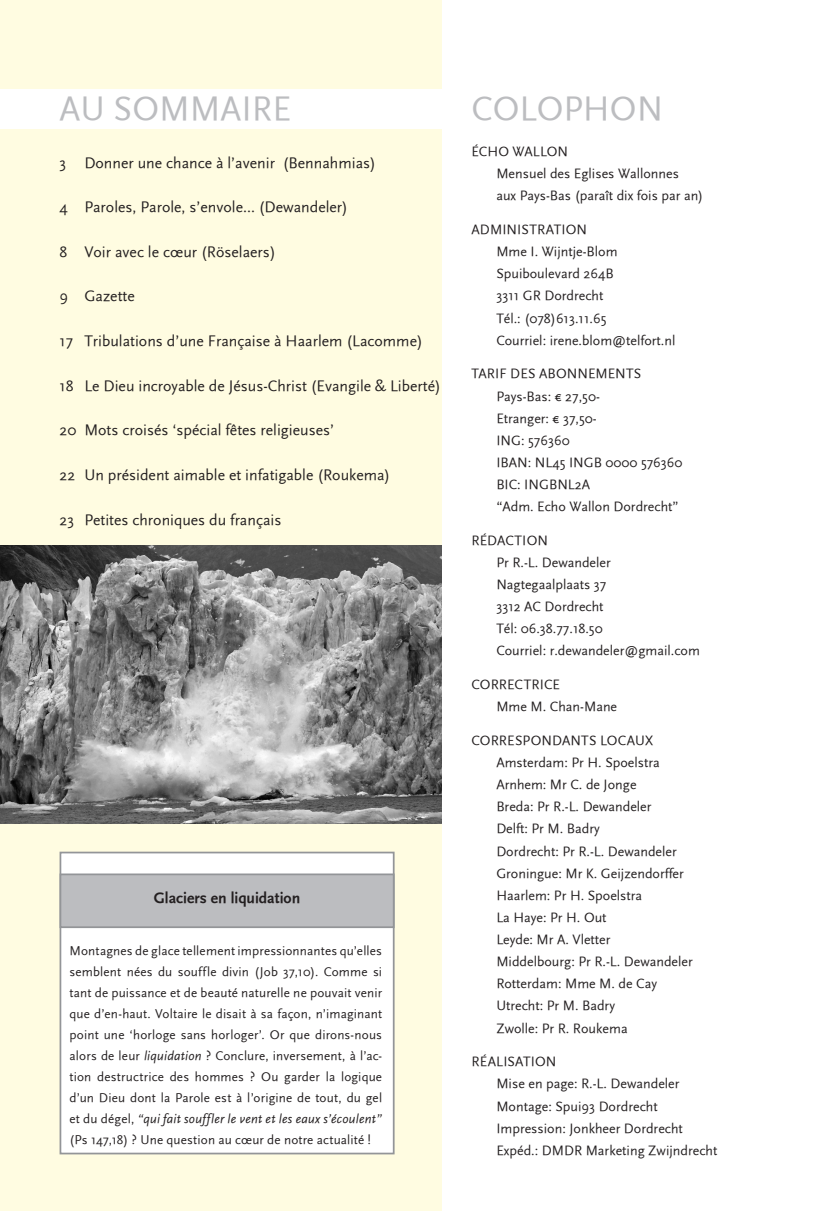
<style>
.page{position:relative;width:814px;height:1211px;background:#fff}
.page>*{position:absolute;margin:0;border:0;box-sizing:border-box;transform-origin:0 0}
._2_Sommaire_colophon{font:35px "Scala Sans";color:#bcbdc0}
._2_Sommaire_Paginati{font:15.75px "Scala Sans";color:#231f20}
._2_Annonce_Titre{font:700 15.75px "Scala Sans";color:#231f20}
._2_Colophon_Texte{font:14px "Scala Sans";color:#231f20}
._2_Colophon_Titre{font:14px "Scala Sans";letter-spacing:.01em;color:#231f20}
._2_Annonce_Titre-2{font:13.12px/21px "Scala Sans";letter-spacing:.01em;color:#231f20;text-align:justify}
.s1{font-style:italic}
</style>
<div class="page">
<div style="left:0;top:0;width:441px;height:1210px;background:#fffce1"></div>
<div style="left:0;top:89px;width:804px;height:40px;background:#fff"></div>
<img style="left:0;top:546px;width:441px;height:277px">
<div style="left:60px;top:851px;width:334px;height:303px;background:#fff;border:2px solid #939598"></div>
<div style="left:60px;top:873px;width:334px;height:55px;background:#bcbdc0;border:2px solid #939598"></div>
<p class="_2_Sommaire_colophon" style="left:60px;top:90px;width:233px">AU SOMMAIRE</p>
<p class="_2_Sommaire_colophon" style="left:471px;top:90px;width:193px">COLOPHON</p>
<p class="_2_Sommaire_Paginati" style="left:60px;top:154px;width:318px">3 Donner une chance à l’avenir (Bennahmias)</p>
<p class="_2_Sommaire_Paginati" style="left:60px;top:198px;width:290px">4 Paroles, Parole, s’envole... (Dewandeler)</p>
<p class="_2_Sommaire_Paginati" style="left:60px;top:243px;width:218px">8 Voir avec le cœur (Röselaers)</p>
<p class="_2_Sommaire_Paginati" style="left:60px;top:288px;width:77px">9 Gazette</p>
<p class="_2_Sommaire_Paginati" style="left:60px;top:332px;width:365px">17 Tribulations d’une Française à Haarlem (Lacomme)</p>
<p class="_2_Sommaire_Paginati" style="left:60px;top:377px;width:383px">18 Le Dieu incroyable de Jésus-Christ (Evangile &amp; Liberté)</p>
<p class="_2_Sommaire_Paginati" style="left:60px;top:422px;width:276px">20 Mots croisés ‘spécial fêtes religieuses’</p>
<p class="_2_Sommaire_Paginati" style="left:60px;top:466px;width:332px">22 Un président aimable et infatigable (Roukema)</p>
<p class="_2_Sommaire_Paginati" style="left:60px;top:511px;width:223px">23 Petites chroniques du français</p>
<p class="_2_Annonce_Titre" style="left:154px;top:889px;width:148px">Glaciers en liquidation</p>
<p class="_2_Annonce_Titre-2" style="left:69px;top:940px;width:314px">Montagnes de glace tellement impressionnantes qu’elles semblent nées du souffle divin (Job 37,10). Comme si tant de puissance et de beauté naturelle ne pouvait venir que d’en-haut. Voltaire le disait à sa façon, n’imaginant point une ‘horloge sans horloger’. Or que dirons-nous alors de leur <span class="s1">liquidation</span> ? Conclure, inversement, à l’ac&shy;tion destructrice des hommes ? Ou garder la logique d’un Dieu dont la Parole est à l’origine de tout, du gel et du dégel, <span class="s1">“qui fait souffler le vent et les eaux s’écoulent” </span>(Ps 147,18) ? Une question au cœur de notre actualité !</p>
<p class="_2_Colophon_Titre" style="left:471px;top:144px;width:98px">ÉCHO WALLON</p>
<p class="_2_Colophon_Texte" style="left:496px;top:166px;width:184px">Mensuel des Eglises Wallonnes</p>
<p class="_2_Colophon_Texte" style="left:496px;top:188px;width:208px">aux Pays-Bas (paraît dix fois par an)</p>
<p class="_2_Colophon_Titre" style="left:471px;top:222px;width:117px">ADMINISTRATION</p>
<p class="_2_Colophon_Texte" style="left:496px;top:244px;width:123px">Mme I. Wijntje-Blom</p>
<p class="_2_Colophon_Texte" style="left:496px;top:266px;width:119px">Spuiboulevard 264B</p>
<p class="_2_Colophon_Texte" style="left:496px;top:288px;width:109px">3311 GR Dordrecht</p>
<p class="_2_Colophon_Texte" style="left:496px;top:310px;width:112px">Tél.: (078)613.11.65</p>
<p class="_2_Colophon_Texte" style="left:496px;top:332px;width:181px">Courriel: irene.blom@telfort.nl</p>
<p class="_2_Colophon_Titre" style="left:471px;top:366px;width:171px">TARIF DES ABONNEMENTS</p>
<p class="_2_Colophon_Texte" style="left:496px;top:388px;width:105px">Pays-Bas: ¤ 27,50-</p>
<p class="_2_Colophon_Texte" style="left:496px;top:410px;width:102px">Etranger: ¤ 37,50-</p>
<p class="_2_Colophon_Texte" style="left:496px;top:432px;width:75px">ING: 576360</p>
<p class="_2_Colophon_Texte" style="left:496px;top:454px;width:188px">IBAN: NL45 INGB 0000 576360</p>
<p class="_2_Colophon_Texte" style="left:496px;top:477px;width:95px">BIC: INGBNL2A</p>
<p class="_2_Colophon_Texte" style="left:496px;top:499px;width:184px">“Adm. Echo Wallon Dordrecht”</p>
<p class="_2_Colophon_Titre" style="left:471px;top:532px;width:78px">RÉDACTION</p>
<p class="_2_Colophon_Texte" style="left:496px;top:555px;width:116px">Pr R.-L. Dewandeler</p>
<p class="_2_Colophon_Texte" style="left:496px;top:577px;width:111px">Nagtegaalplaats 37</p>
<p class="_2_Colophon_Texte" style="left:496px;top:599px;width:109px">3312 AC Dordrecht</p>
<p class="_2_Colophon_Texte" style="left:496px;top:621px;width:108px">Tél: 06.38.77.18.50</p>
<p class="_2_Colophon_Texte" style="left:496px;top:643px;width:205px">Courriel: r.dewandeler@gmail.com</p>
<p class="_2_Colophon_Titre" style="left:471px;top:677px;width:90px">CORRECTRICE</p>
<p class="_2_Colophon_Texte" style="left:496px;top:699px;width:122px">Mme M. Chan-Mane</p>
<p class="_2_Colophon_Titre" style="left:471px;top:732px;width:183px">CORRESPONDANTS LOCAUX</p>
<p class="_2_Colophon_Texte" style="left:496px;top:755px;width:165px">Amsterdam: Pr H. Spoelstra</p>
<p class="_2_Colophon_Texte" style="left:496px;top:777px;width:142px">Arnhem: Mr C. de Jonge</p>
<p class="_2_Colophon_Texte" style="left:496px;top:799px;width:157px">Breda: Pr R.-L. Dewandeler</p>
<p class="_2_Colophon_Texte" style="left:496px;top:821px;width:105px">Delft: Pr M. Badry</p>
<p class="_2_Colophon_Texte" style="left:496px;top:843px;width:182px">Dordrecht: Pr R.-L. Dewandeler</p>
<p class="_2_Colophon_Texte" style="left:496px;top:865px;width:189px">Groningue: Mr K. Geijzendorffer</p>
<p class="_2_Colophon_Texte" style="left:496px;top:887px;width:147px">Haarlem: Pr H. Spoelstra</p>
<p class="_2_Colophon_Texte" style="left:496px;top:909px;width:112px">La Haye: Pr H. Out</p>
<p class="_2_Colophon_Texte" style="left:496px;top:931px;width:116px">Leyde: Mr A. Vletter</p>
<p class="_2_Colophon_Texte" style="left:496px;top:954px;width:198px">Middelbourg: Pr R.-L. Dewandeler</p>
<p class="_2_Colophon_Texte" style="left:496px;top:976px;width:162px">Rotterdam: Mme M. de Cay</p>
<p class="_2_Colophon_Texte" style="left:496px;top:998px;width:120px">Utrecht: Pr M. Badry</p>
<p class="_2_Colophon_Texte" style="left:496px;top:1020px;width:133px">Zwolle: Pr R. Roukema</p>
<p class="_2_Colophon_Titre" style="left:471px;top:1054px;width:86px">RÉALISATION</p>
<p class="_2_Colophon_Texte" style="left:496px;top:1076px;width:185px">Mise en page: R.-L. Dewandeler</p>
<p class="_2_Colophon_Texte" style="left:496px;top:1098px;width:163px">Montage: Spui93 Dordrecht</p>
<p class="_2_Colophon_Texte" style="left:496px;top:1120px;width:188px">Impression: Jonkheer Dordrecht</p>
<p class="_2_Colophon_Texte" style="left:496px;top:1142px;width:222px">Expéd.: DMDR Marketing Zwijndrecht</p>
</div>
